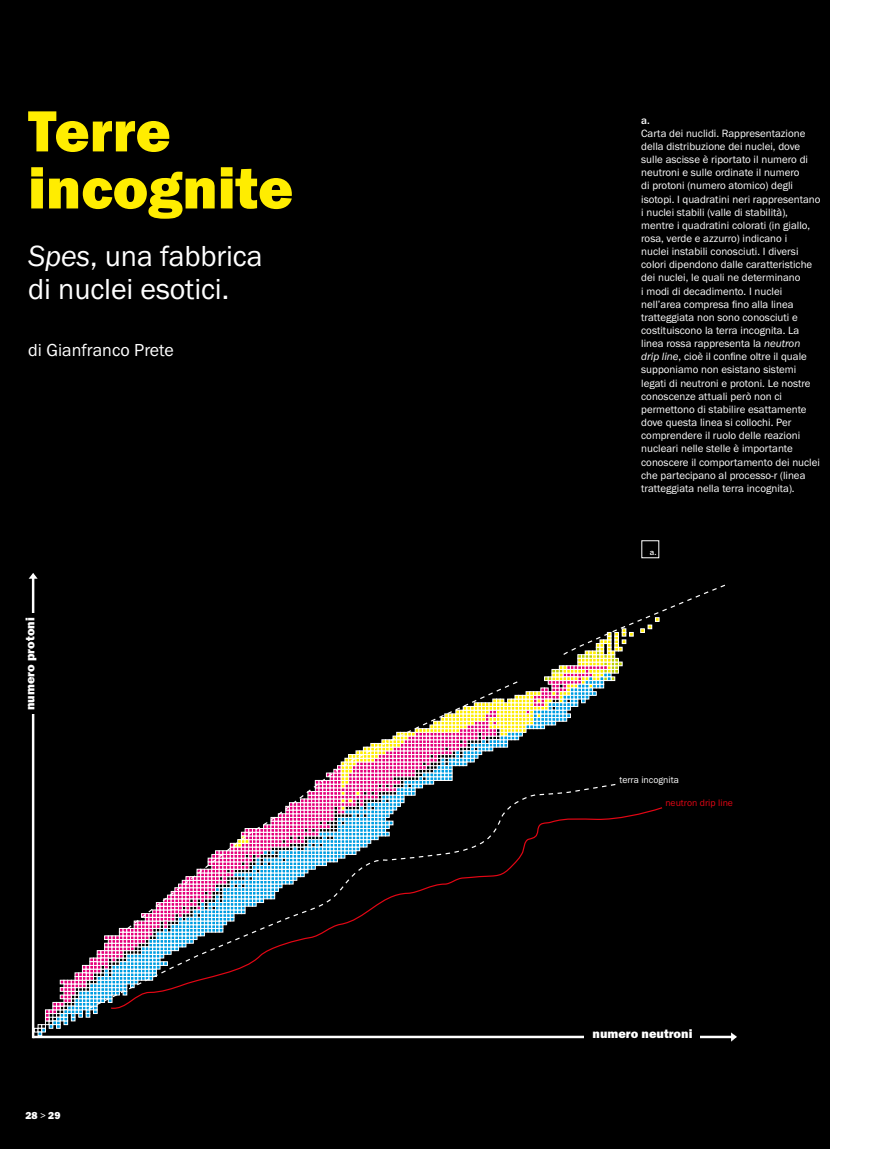
<style>
.page{position:relative;width:893px;height:1149px;background:#fff}
.page>*{position:absolute;margin:0;border:0;box-sizing:border-box;transform-origin:0 0}
.t1{font:800 60px/57px "Franklin Gothic";color:#ffed00}
.t2{font:30px/33px "Franklin Gothic";letter-spacing:-.005em;color:#fff}
.t3{font:18px "Franklin Gothic";color:#fff}
.t4{font:800 12.75px "Franklin Gothic";color:#fff}
.t5{font:10.95px/13.2px "Franklin Gothic";color:#fff}
.t6{font:500 10.95px "Franklin Gothic";color:#fff}
.t7{font:800 10.5px "Franklin Gothic";color:#fff}
.t8{font:9.75px "Franklin Gothic";color:#e30614}
.t9{font:9.75px "Franklin Gothic";color:#fff}
.t10{font:500 8.25px "Franklin Gothic";color:#fff}
.s1{font-style:italic}
.s2{font-weight:400}
</style>
<div class="page">
<div style="left:0;top:0;width:829px;height:1148px;background:#000"></div>
<svg style="left:29px;top:573px;width:708px;height:468px"></svg>
<h1 class="t1" style="left:28px;top:103px;width:267px">Terre incognite</h1>
<h2 class="t2" style="left:28px;top:239px;width:236px"><span class="s1">Spes</span>, una fabbrica di nuclei esotici.</h2>
<h3 class="t3" style="left:28px;top:339px;width:147px">di Gianfranco Prete</h3>
<p class="t4" style="left:23px;top:709px;width:94px;rotate:-90deg">numero protoni</p>
<p class="t7" style="left:26px;top:1109px;width:36px">28 <span class="s2">&gt;</span> 29</p>
<p class="t6" style="left:641px;top:114px;width:10px">a.</p>
<p class="t5" style="left:641px;top:127px;width:181px">Carta dei nuclidi. Rappresentazione della distribuzione dei nuclei, dove sulle ascisse è riportato il numero di neutroni e sulle ordinate il numero<br>di protoni (numero atomico) degli isotopi. I quadratini neri rappresentano i nuclei stabili (valle di stabilità), mentre i quadratini colorati (in giallo, rosa, verde e azzurro) indicano i<br>nuclei instabili conosciuti. I diversi colori dipendono dalle caratteristiche dei nuclei, le quali ne determinano<br>i modi di decadimento. I nuclei nell’area compresa fino alla linea tratteggiata non sono conosciuti e costituiscono la terra incognita. La linea rossa rappresenta la <span class="s1">neutron drip line</span>, cioè il confine oltre il quale supponiamo non esistano sistemi legati di neutroni e protoni. Le nostre conoscenze attuali però non ci permettono di stabilire esattamente dove questa linea si collochi. Per comprendere il ruolo delle reazioni nucleari nelle stelle è importante conoscere il comportamento dei nuclei che partecipano al processo-r (linea tratteggiata nella terra incognita).</p>
<p class="t10" style="left:650px;top:548px;width:8px">a.</p>
<p class="t9" style="left:620px;top:774px;width:61px">terra incognita</p>
<p class="t8" style="left:665px;top:797px;width:69px">neutron drip line</p>
<p class="t4" style="left:593px;top:1026px;width:101px">numero neutroni</p>
</div>
